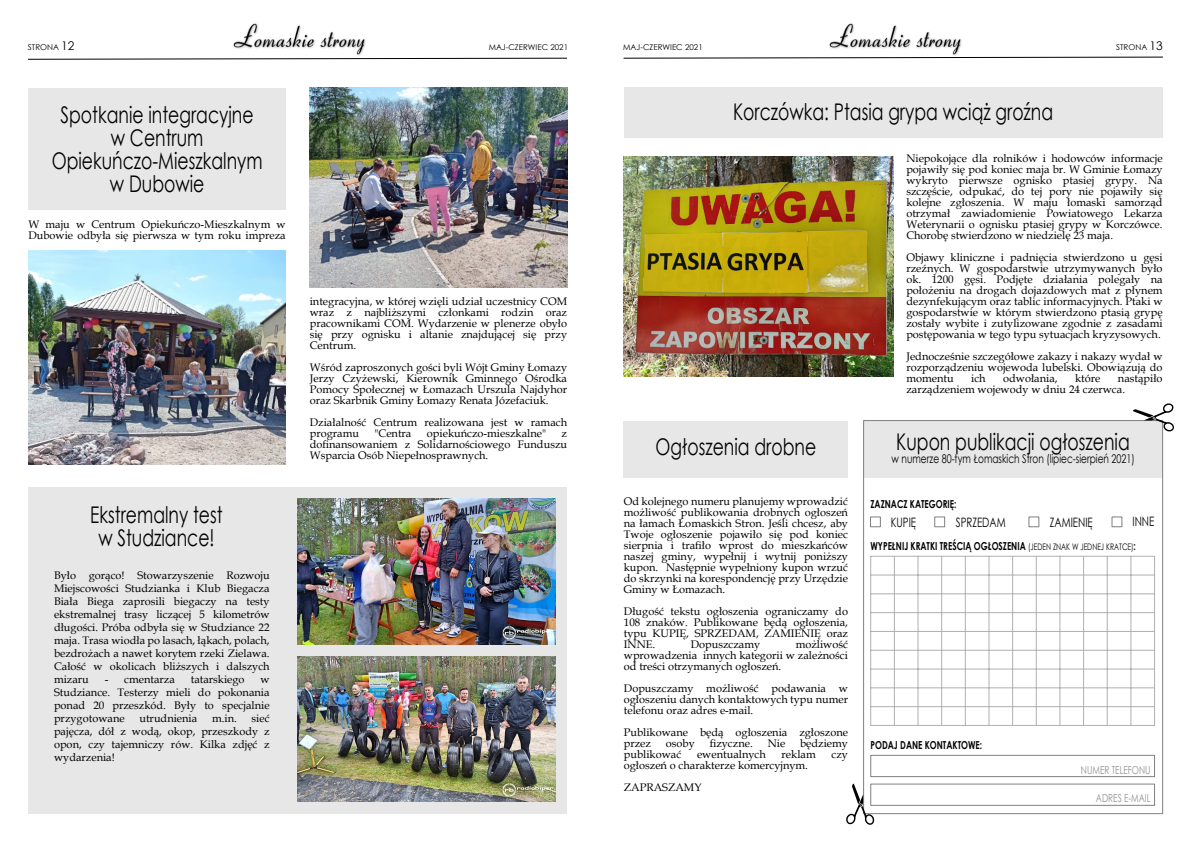
<style>
.page{position:relative;width:1191px;height:842px;background:#fff}
.page>*{position:absolute;margin:0;border:0;box-sizing:border-box;transform-origin:0 0}
.t1{font:23px/23px "Century Gothic";color:#000;text-align:center;scale:.75 1}
.t2{font:13px "Century Gothic";color:#000;scale:.75 1}
.t3{font:12px "Century Gothic";color:#000;scale:.75 1}
.t4{font:11px/11px "Book Antiqua";color:#000;text-align:justify}
.t5{font:700 11px "Century Gothic";color:#000;scale:.75 1}
.t6{font:11px "Century Gothic";color:#909090;scale:.75 1}
.t7{font:8px "Century Gothic";color:#000}
.s1{font-size:12px}
.s2{font-weight:400;font-size:9px}
</style>
<div class="page">
<svg style="left:28px;top:58px;width:539px;height:2px"></svg>
<img style="left:233px;top:23px;width:133px;height:33px">
<div style="left:28px;top:487px;width:539px;height:327px;background:#e7e7e7"></div>
<div style="left:28px;top:88px;width:258px;height:122px;background:#e7e7e7"></div>
<img style="left:310px;top:88px;width:257px;height:199px">
<img style="left:28px;top:250px;width:258px;height:215px">
<img style="left:298px;top:498px;width:257px;height:146px">
<img style="left:298px;top:656px;width:257px;height:146px">
<svg style="left:623px;top:57px;width:540px;height:2px"></svg>
<img style="left:829px;top:23px;width:133px;height:33px">
<hr style="left:870px;top:556px;width:1px;height:170px;background:#b0b0b0">
<hr style="left:1154px;top:556px;width:1px;height:170px;background:#b0b0b0">
<hr style="left:894px;top:556px;width:1px;height:169px;background:#b0b0b0">
<hr style="left:917px;top:556px;width:1px;height:169px;background:#b0b0b0">
<hr style="left:941px;top:556px;width:1px;height:169px;background:#b0b0b0">
<hr style="left:965px;top:556px;width:1px;height:169px;background:#b0b0b0">
<hr style="left:988px;top:556px;width:1px;height:169px;background:#b0b0b0">
<hr style="left:1012px;top:556px;width:1px;height:169px;background:#b0b0b0">
<hr style="left:1036px;top:556px;width:1px;height:169px;background:#b0b0b0">
<hr style="left:1059px;top:556px;width:1px;height:169px;background:#b0b0b0">
<hr style="left:1083px;top:556px;width:1px;height:169px;background:#b0b0b0">
<hr style="left:1107px;top:556px;width:1px;height:169px;background:#b0b0b0">
<hr style="left:1130px;top:556px;width:1px;height:169px;background:#b0b0b0">
<hr style="left:870px;top:556px;width:284px;height:1px;background:#b0b0b0">
<hr style="left:870px;top:575px;width:284px;height:1px;background:#b0b0b0">
<hr style="left:870px;top:594px;width:284px;height:1px;background:#b0b0b0">
<hr style="left:870px;top:612px;width:284px;height:1px;background:#b0b0b0">
<hr style="left:870px;top:631px;width:284px;height:1px;background:#b0b0b0">
<hr style="left:870px;top:650px;width:284px;height:1px;background:#b0b0b0">
<hr style="left:870px;top:669px;width:284px;height:1px;background:#b0b0b0">
<hr style="left:870px;top:688px;width:284px;height:1px;background:#b0b0b0">
<hr style="left:870px;top:706px;width:284px;height:1px;background:#b0b0b0">
<hr style="left:870px;top:725px;width:284px;height:1px;background:#b0b0b0">
<div style="left:624px;top:88px;width:538px;height:50px;background:#e7e7e7"></div>
<div style="left:624px;top:421px;width:224px;height:56px;background:#e7e7e7"></div>
<div style="left:863px;top:421px;width:299px;height:56px;background:#e7e7e7"></div>
<div style="left:863px;top:420px;width:300px;height:394px;border:1px solid #808080"></div>
<div style="left:870px;top:517px;width:10px;height:10px;border:1px solid #808080"></div>
<div style="left:934px;top:517px;width:11px;height:10px;border:1px solid #808080"></div>
<div style="left:1028px;top:517px;width:11px;height:10px;border:1px solid #808080"></div>
<div style="left:1111px;top:517px;width:11px;height:10px;border:1px solid #808080"></div>
<div style="left:870px;top:755px;width:284px;height:22px;border:1px solid #808080"></div>
<div style="left:870px;top:784px;width:284px;height:22px;border:1px solid #808080"></div>
<svg style="left:1132px;top:403px;width:42px;height:29px"></svg>
<svg style="left:846px;top:784px;width:29px;height:41px"></svg>
<img style="left:624px;top:157px;width:269px;height:219px">
<p class="t7" style="left:28px;top:44px;width:48px">STRONA <span class="s1">12</span></p>
<p class="t7" style="left:488px;top:44px;width:81px">MAJ-CZERWIEC 2021</p>
<h1 class="t1" style="left:52px;top:105px;width:283px">Spotkanie integracyjne w Centrum<br>Opiekuńczo-Mieszkalnym w Dubowie</h1>
<p class="t4" style="left:28px;top:220px;width:259px">W maju w Centrum Opiekuńczo-Mieszkalnym w<br>Dubowie odbyła się pierwsza w tym roku impreza</p>
<h1 class="t1" style="left:90px;top:505px;width:178px">Ekstremalny test w Studziance!</h1>
<p class="t4" style="left:54px;top:570px;width:217px;line-height:13px">Było gorąco! Stowarzyszenie Rozwoju Miejscowości Studzianka i Klub Biegacza Biała Biega zaprosili biegaczy na testy ekstremalnej trasy liczącej 5 kilometrów długości. Próba odbyła się w Studziance 22 maja. Trasa wiodła po lasach, łąkach, polach, bezdrożach a nawet korytem rzeki Zielawa.<br>Całość w okolicach bliższych i dalszych mizaru</p>
<p class="t4" style="left:105px;top:675px;width:72px">- cmentarza</p>
<p class="t4" style="left:191px;top:675px;width:55px">tatarskiego</p>
<p class="t4" style="left:54px;top:674px;width:217px;line-height:13px;text-indent:206px">w Studziance. Testerzy mieli do pokonania ponad 20 przeszkód. Były to specjalnie przygotowane</p>
<p class="t4" style="left:139px;top:714px;width:59px">utrudnienia</p>
<p class="t4" style="left:212px;top:714px;width:26px">m.in.</p>
<p class="t4" style="left:54px;top:713px;width:217px;line-height:13px;text-indent:198px">sieć pajęcza, dół z wodą, okop, przeszkody z opon, czy tajemniczy rów. Kilka zdjęć z wydarzenia!</p>
<p class="t4" style="left:310px;top:297px;width:259px">integracyjna, w której wzięli udział uczestnicy COM wraz z najbliższymi członkami rodzin oraz pracownikami COM. Wydarzenie w plenerze obyło się przy ognisku i altanie znajdującej się przy Centrum.</p>
<p class="t4" style="left:310px;top:363px;width:259px">Wśród zaproszonych gości byli Wójt Gminy Łomazy Jerzy Czyżewski, Kierownik Gminnego Ośrodka Pomocy Społecznej w Łomazach Urszula Najdyhor oraz Skarbnik Gminy Łomazy Renata Józefaciuk.</p>
<p class="t4" style="left:310px;top:418px;width:259px">Działalność Centrum realizowana jest w ramach programu</p>
<p class="t4" style="left:374px;top:429px;width:38px">"Centra</p>
<p class="t4" style="left:427px;top:429px;width:121px">opiekuńczo-mieszkalne"</p>
<p class="t4" style="left:310px;top:429px;width:259px;text-indent:252px">z dofinansowaniem z Solidarnościowego Funduszu Wsparcia Osób Niepełnosprawnych.</p>
<p class="t7" style="left:623px;top:44px;width:81px">MAJ-CZERWIEC 2021</p>
<p class="t7" style="left:1116px;top:44px;width:48px">STRONA <span class="s1">13</span></p>
<h1 class="t1" style="left:733px;top:102px;width:428px">Korczówka: Ptasia grypa wciąż groźna</h1>
<p class="t4" style="left:906px;top:154px;width:258px">Niepokojące dla rolników i hodowców informacje pojawiły się pod koniec maja br. W Gminie Łomazy wykryto pierwsze ognisko ptasiej grypy. Na szczęście, odpukać, do tej pory nie pojawiły się kolejne zgłoszenia. W maju łomaski samorząd otrzymał zawiadomienie Powiatowego Lekarza Weterynarii o ognisku ptasiej grypy w Korczówce.<br>Chorobę stwierdzono w niedzielę 23 maja.</p>
<p class="t4" style="left:906px;top:253px;width:258px">Objawy kliniczne i padnięcia stwierdzono u gęsi rzeźnych. W gospodarstwie utrzymywanych było ok. 1200 gęsi. Podjęte działania polegały na położeniu na drogach dojazdowych mat z płynem dezynfekującym oraz tablic informacyjnych. Ptaki w gospodarstwie w którym stwierdzono ptasią grypę zostały wybite i zutylizowane zgodnie z zasadami postępowania w tego typu sytuacjach kryzysowych.</p>
<p class="t4" style="left:906px;top:352px;width:258px">Jednocześnie szczegółowe zakazy i nakazy wydał w rozporządzeniu wojewoda lubelski. Obowiązują do momentu</p>
<p class="t4" style="left:906px;top:374px;width:258px;text-indent:212px">nastąpiło zarządzeniem wojewody w dniu 24 czerwca.</p>
<p class="t4" style="left:971px;top:374px;width:16px">ich</p>
<p class="t4" style="left:1003px;top:374px;width:56px">odwołania,</p>
<p class="t4" style="left:1075px;top:374px;width:27px">które</p>
<h1 class="t1" style="left:655px;top:438px;width:216px">Ogłoszenia drobne</h1>
<h1 class="t1" style="left:896px;top:432px;width:313px">Kupon publikacji ogłoszenia</h1>
<p class="t3" style="left:891px;top:454px;width:326px">w numerze 80-tym Łomaskich Stron (lipiec-sierpień 2021)</p>
<p class="t4" style="left:624px;top:497px;width:226px">Od kolejnego numeru planujemy wprowadzić możliwość publikowania drobnych ogłoszeń na łamach Łomaskich Stron. Jeśli chcesz, aby Twoje ogłoszenie pojawiło się pod koniec sierpnia i trafiło wprost do mieszkańców naszej gminy, wypełnĳ i wytnĳ poniższy kupon. Następnie wypełniony kupon wrzuć do skrzynki na korespondencję przy Urzędzie Gminy w Łomazach.</p>
<p class="t4" style="left:624px;top:607px;width:226px">Długość tekstu ogłoszenia ograniczamy do 108 znaków. Publikowane będą ogłoszenia, typu KUPIĘ, SPRZEDAM, ZAMIENIĘ oraz INNE.</p>
<p class="t4" style="left:624px;top:640px;width:226px;text-indent:172px">możliwość wprowadzenia innych kategorii w zależności od treści otrzymanych ogłoszeń.</p>
<p class="t4" style="left:624px;top:684px;width:226px">Dopuszczamy możliwość podawania w ogłoszeniu danych kontaktowych typu numer telefonu oraz adres e-mail.</p>
<p class="t4" style="left:624px;top:728px;width:226px">Publikowane będą ogłoszenia zgłoszone przez</p>
<p class="t4" style="left:690px;top:640px;width:71px">Dopuszczamy</p>
<p class="t4" style="left:666px;top:739px;width:30px">osoby</p>
<p class="t4" style="left:709px;top:739px;width:45px">fizyczne.</p>
<p class="t4" style="left:767px;top:739px;width:19px">Nie</p>
<p class="t4" style="left:800px;top:739px;width:49px">będziemy</p>
<p class="t4" style="left:624px;top:750px;width:59px">publikować</p>
<p class="t4" style="left:697px;top:750px;width:70px">ewentualnych</p>
<p class="t4" style="left:781px;top:750px;width:36px">reklam</p>
<p class="t4" style="left:831px;top:750px;width:18px">czy</p>
<p class="t4" style="left:624px;top:755px;width:186px;line-height:22px">ogłoszeń o charakterze komercyjnym.<br>ZAPRASZAMY</p>
<p class="t5" style="left:870px;top:500px;width:116px">ZAZNACZ KATEGORIĘ:</p>
<p class="t5" style="left:870px;top:541px;width:355px">WYPEŁNĲ KRATKI TREŚCIĄ OGŁOSZENIA <span class="s2">(JEDEN ZNAK W JEDNEJ KRATCE)</span>:</p>
<p class="t2" style="left:1050px;top:517px;width:59px">ZAMIENIĘ</p>
<p class="t2" style="left:1132px;top:516px;width:31px">INNE</p>
<p class="t2" style="left:890px;top:517px;width:35px">KUPIĘ</p>
<p class="t2" style="left:955px;top:517px;width:68px">SPRZEDAM</p>
<p class="t5" style="left:870px;top:741px;width:150px">PODAJ DANE KONTAKTOWE:</p>
<p class="t6" style="left:1081px;top:765px;width:94px">NUMER TELEFONU</p>
<p class="t6" style="left:1096px;top:794px;width:74px">ADRES E-MAIL</p>
</div>
